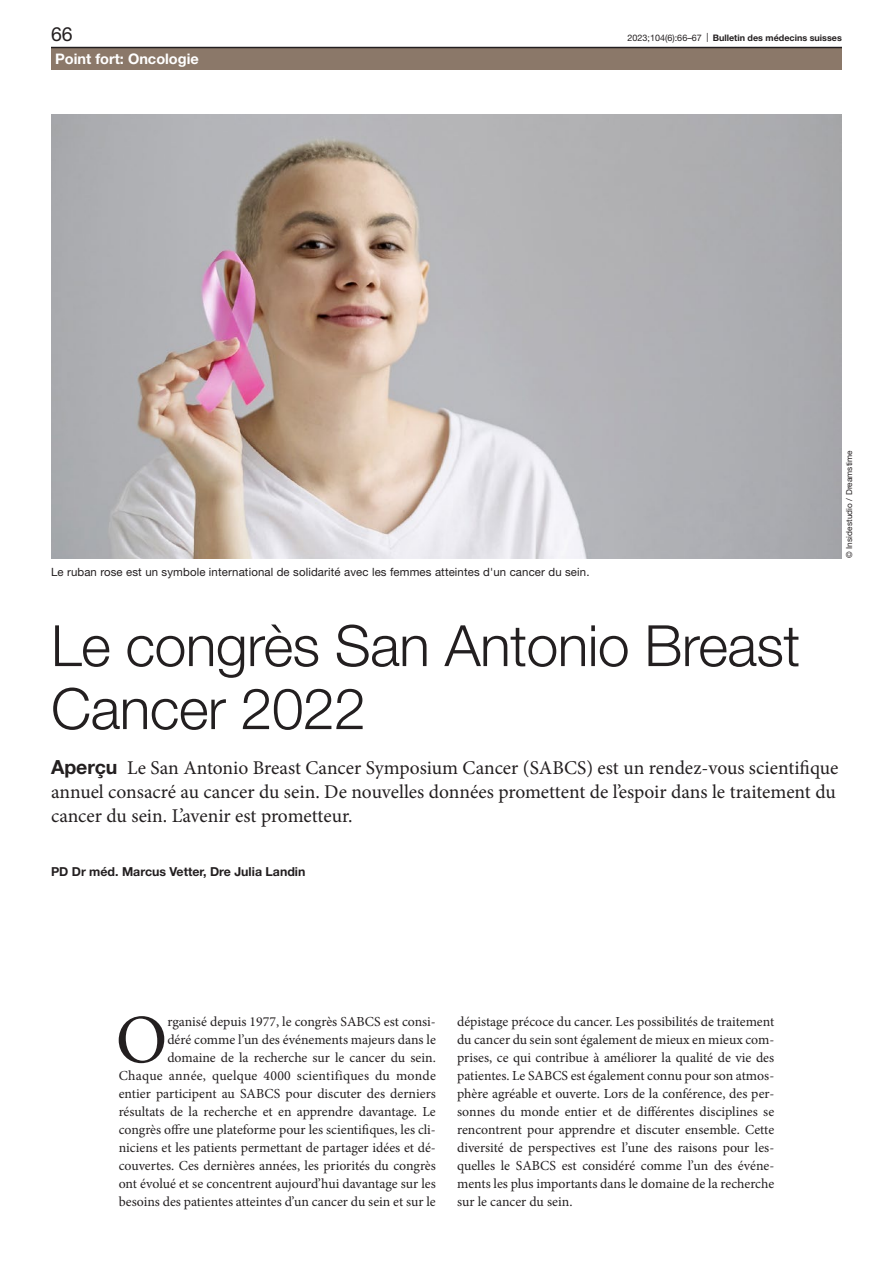
<style>
.page{position:relative;width:893px;height:1263px;background:#fff}
.page>*{position:absolute;margin:0;border:0;box-sizing:border-box;transform-origin:0 0}
.paragraph-initial{font:69.15px "Minion Pro";color:#231f20}
.article-title-L38{font:300 57px/63px "Helvetica Neue LT Pro";letter-spacing:-.01em;color:#231f20}
.lead{font:19.5px/24px "Minion Pro";color:#231f20}
.t1{font:19.5px "Helvetica Neue LT Pro";color:#231f20}
.t2{font:700 14.55px "Helvetica Neue LT Pro";color:#fff}
.paragraph-initial-2{font:13.8px/18px "Minion Pro";color:#231f20;text-align:right}
.authors{font:700 12.3px "Helvetica Neue LT Pro";color:#231f20}
.figure-caption{font:11.4px "Helvetica Neue LT Pro";letter-spacing:.01em;color:#231f20}
.t3{font:700 9px "Helvetica Neue LT Pro";color:#231f20}
.credits{font:8.25px "Helvetica Neue LT Pro";letter-spacing:.01em;color:#231f20}
.s1{font-weight:400}
.s2{font-family:"Helvetica Neue LT Pro";font-weight:700}
</style>
<div class="page">
<img style="left:51px;top:115px;width:791px;height:443px">
<div style="left:51px;top:48px;width:791px;height:22px;background:#8b7869"></div>
<hr style="left:51px;top:47px;width:791px;height:1px;background:#231f20">
<h3 class="t1" style="left:51px;top:22px;width:23px">66</h3>
<p class="t3" style="left:628px;top:32px;width:216px"><span class="s1">2023;104(6):66–67 |</span> Bulletin des médecins suisses</p>
<p class="t2" style="left:55px;top:49px;width:145px">Point fort: Oncologie</p>
<p class="figure-caption" style="left:51px;top:565px;width:540px">Le ruban rose est un symbole international de solidarité avec les femmes atteintes d'un cancer du sein.</p>
<p class="credits" style="left:844px;top:558px;width:109px;rotate:-90deg">© Insidestudio / Dreamstime</p>
<p class="article-title-L38" style="left:51px;top:613px;width:751px">Le congrès San Antonio Breast<br>Cancer 2022</p>
<p class="lead" style="left:51px;top:755px;width:789px"><span class="s2">Aperçu</span> Le San Antonio Breast Cancer Symposium Cancer (SABCS) est un rendez-vous scientifique annuel consacré au cancer du sein. De nouvelles données promettent de l’espoir dans le traitement du cancer du sein. L’avenir est prometteur.</p>
<p class="authors" style="left:51px;top:864px;width:256px">PD Dr méd. Marcus Vetter, Dre Julia Landin</p>
<p class="paragraph-initial" style="left:116px;top:994px;width:53px">O</p>
<p class="paragraph-initial-2" style="left:119px;top:1013px;width:319px">rganisé depuis 1977, le congrès SABCS est consi-<br>déré comme l’un des événements majeurs dans le domaine de la recherche sur le cancer du sein.<br>Chaque année, quelque 4000 scientifiques du monde entier participent au SABCS pour discuter des derniers résultats de la recherche et en apprendre davantage. Le congrès offre une plateforme pour les scientifiques, les cli&shy;niciens et les patients permettant de partager idées et dé&shy;couvertes. Ces dernières années, les priorités du congrès ont évolué et se concentrent aujourd’hui davantage sur les besoins des patientes atteintes d’un cancer du sein et sur le</p>
<p class="paragraph-initial-2" style="left:457px;top:1013px;width:319px;text-align:justify">dépistage précoce du cancer. Les possibilités de traitement du cancer du sein sont également de mieux en mieux com&shy;prises, ce qui contribue à améliorer la qualité de vie des patientes. Le SABCS est également connu pour son atmos&shy;phère agréable et ouverte. Lors de la conférence, des per&shy;sonnes du monde entier et de différentes disciplines se rencontrent pour apprendre et discuter ensemble. Cette diversité de perspectives est l’une des raisons pour les&shy;quelles le SABCS est considéré comme l’un des événe&shy;ments les plus importants dans le domaine de la recherche sur le cancer du sein.</p>
</div>
